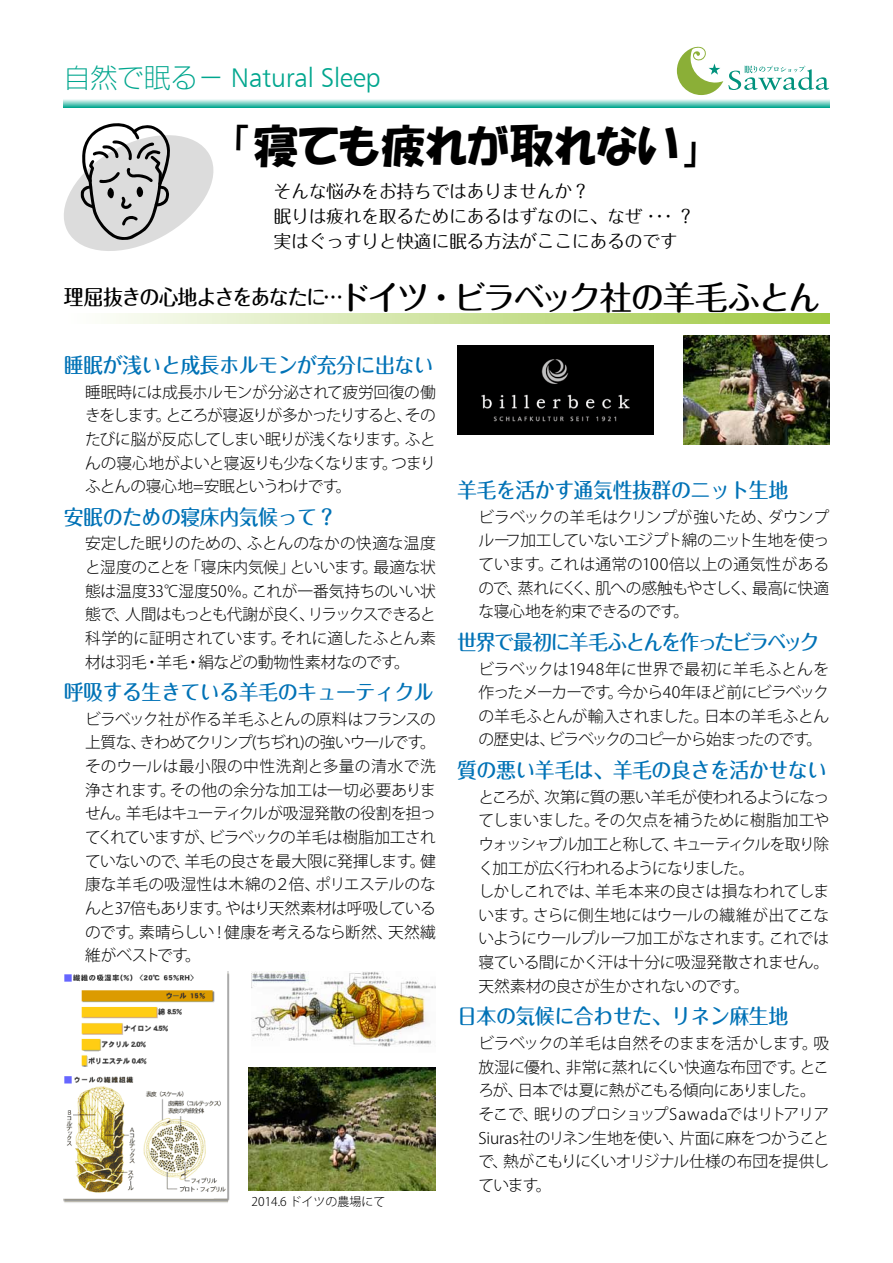
<style>
.page{position:relative;width:893px;height:1263px;background:#fff}
.page>*{position:absolute;margin:0;border:0;box-sizing:border-box;transform-origin:0 0}
.t1{font:45px "HGP Soei Kakupoptai";color:#000}
.t2{font:500 33px "Maru Fo Pro";letter-spacing:-.09em;color:#000}
.t3{font:27px "Humanist 777 BT Light B";letter-spacing:-.01em;color:#00a68e}
.t4{font:500 21px "Maru Fo Pro";letter-spacing:-.025em;color:#0072b6;scale:.95 1}
.t5{font:500 21px "Maru Fo Pro";letter-spacing:-.09em;color:#0072b6;scale:.95 1}
.t6{font:18px/25.2px "Maru Fo Pro";letter-spacing:-.025em;color:#000}
.t7{font:300 15.75px/23.7px "Koz Go Pro";letter-spacing:-.04em;color:#000;text-align:justify}
.t8{font:300 12px "Koz Go Std";color:#000}
.s1{font-family:"Shin Go Pro";font-weight:300;font-stretch:expanded}
.s2{font-family:"Shin Go Pro";font-weight:300}
.s3{font-size:21px}
</style>
<div class="page">
<svg style="left:64px;top:99px;width:765px;height:8px;background:#86d4c9"></svg>
<svg style="left:677px;top:46px;width:152px;height:49px"></svg>
<svg style="left:107px;top:313px;width:722px;height:10px;background:#cce29a"></svg>
<svg style="left:64px;top:123px;width:150px;height:128px"></svg>
<img style="left:252px;top:972px;width:184px;height:75px">
<img style="left:64px;top:972px;width:165px;height:231px">
<img style="left:457px;top:346px;width:197px;height:89px">
<img style="left:249px;top:1068px;width:187px;height:123px">
<img style="left:684px;top:336px;width:145px;height:109px">
<h3 class="t3" style="left:64px;top:61px;width:319px"><span class="s1">自然で眠る</span><span class="s2">－</span> Natural Sleep</h3>
<h1 class="t1" style="left:231px;top:123px;width:472px">「寝ても疲れが取れない」</h1>
<p class="t6" style="left:274px;top:176px;width:423px">そんな悩みをお持ちではありませんか？<br>眠りは疲れを取るためにあるはずなのに、なぜ･･･？実はぐっすりと快適に眠る方法がここにあるのです</p>
<h2 class="t2" style="left:64px;top:271px;width:759px"><span class="s3">理屈抜きの心地よさをあなたに…</span>ドイツ・ビラベック社の羊毛ふとん</h2>
<h3 class="t4" style="left:64px;top:348px;width:391px">睡眠が浅いと成長ホルモンが充分に出ない</h3>
<p class="t7" style="left:85px;top:380px;width:352px">睡眠時には成長ホルモンが分泌されて疲労回復の働きをします。ところが寝返りが多かったりすると、そのたびに脳が反応してしまい眠りが浅くなります。ふとんの寝心地がよいと寝返りも少なくなります。つまりふとんの寝心地=安眠というわけです。</p>
<h3 class="t4" style="left:64px;top:500px;width:289px">安眠のための寝床内気候って？</h3>
<p class="t7" style="left:85px;top:532px;width:352px">安定した眠りのための、ふとんのなかの快適な温度と湿度のことを「寝床内気候」といいます。最適な状態は温度33℃湿度50％。これが一番気持ちのいい状態で、人間はもっとも代謝が良く、リラックスできると科学的に証明されています。それに適したふとん素材は羽毛・羊毛・絹などの動物性素材なのです。</p>
<h3 class="t4" style="left:64px;top:675px;width:391px">呼吸する生きている羊毛のキューティクル</h3>
<p class="t7" style="left:85px;top:707px;width:352px">ビラベック社が作る羊毛ふとんの原料はフランスの上質な、きわめてクリンプ(ちぢれ)の強いウールです。そのウールは最小限の中性洗剤と多量の清水で洗浄されます。その他の余分な加工は一切必要ありません。羊毛はキューティクルが吸湿発散の役割を担ってくれていますが、ビラベックの羊毛は樹脂加工されていないので、羊毛の良さを最大限に発揮します。健康な羊毛の吸湿性は木綿の２倍、ポリエステルのなんと37倍もあります。やはり天然素材は呼吸しているのです。素晴らしい！健康を考えるなら断然、天然繊維がベストです。</p>
<p class="t8" style="left:252px;top:1194px;width:135px">2014.6 ドイツの農場にて</p>
<h3 class="t4" style="left:457px;top:473px;width:350px">羊毛を活かす通気性抜群のニット生地</h3>
<p class="t7" style="left:478px;top:505px;width:352px">ビラベックの羊毛はクリンプが強いため、ダウンプルーフ加工していないエジプト綿のニット生地を使っています。これは通常の100倍以上の通気性があるので、蒸れにくく、肌への感触もやさしく、最高に快適な寝心地を約束できるのです。</p>
<h3 class="t5" style="left:457px;top:625px;width:383px">世界で最初に羊毛ふとんを作ったビラベック</h3>
<p class="t7" style="left:478px;top:657px;width:352px">ビラベックは1948年に世界で最初に羊毛ふとんを作ったメーカーです。今から40年ほど前にビラベックの羊毛ふとんが輸入されました。日本の羊毛ふとんの歴史は、ビラベックのコピーから始まったのです。</p>
<h3 class="t4" style="left:457px;top:753px;width:391px">質の悪い羊毛は、羊毛の良さを活かせない</h3>
<p class="t7" style="left:478px;top:785px;width:352px;text-align:left">ところが、次第に質の悪い羊毛が使われるようになってしまいました。その欠点を補うために樹脂加工やウォッシャブル加工と称して、キューティクルを取り除く加工が広く行われるようになりました。<br>しかしこれでは、羊毛本来の良さは損なわれてしまいます。さらに側生地にはウールの繊維が出てこないようにウールプルーフ加工がなされます。これでは寝ている間にかく汗は十分に吸湿発散されません。天然素材の良さが生かされないのです。</p>
<h3 class="t4" style="left:457px;top:999px;width:350px">日本の気候に合わせた、リネン麻生地</h3>
<p class="t7" style="left:478px;top:1031px;width:352px;text-align:left">ビラベックの羊毛は自然そのままを活かします。吸放湿に優れ、非常に蒸れにくい快適な布団です。ところが、日本では夏に熱がこもる傾向にありました。そこで、眠りのプロショップSawadaではリトアリア<br>Siuras社のリネン生地を使い、片面に麻をつかうことで、熱がこもりにくいオリジナル仕様の布団を提供しています。</p>
</div>
